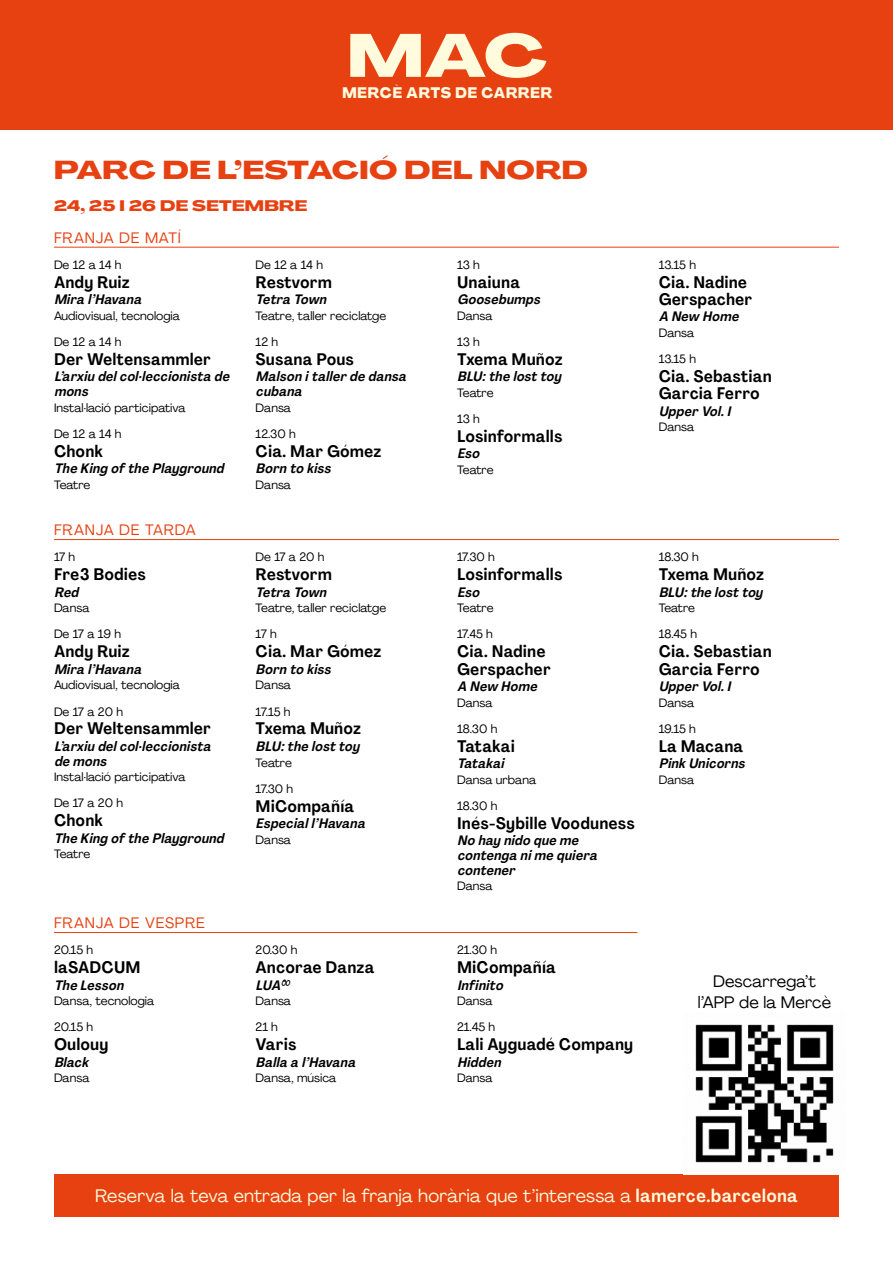
<style>
.page{position:relative;width:893px;height:1263px;background:#fff}
.page>*{position:absolute;margin:0;border:0;box-sizing:border-box;transform-origin:0 0}
.t1{font:800 60px "Agrandir Grand";color:#fffbdc}
.t2{font:800 25.5px "Agrandir Grand";letter-spacing:.02em;color:#e74011}
.t3{font:18px "Agrandir";letter-spacing:.01em;color:#fffbdc}
.t4{font:700 16.5px/17.2px "Agrandir Text";letter-spacing:.005em;color:#000}
.t5{font:16.5px/21px "Agrandir";letter-spacing:.005em;color:#000;text-align:center}
.t6{font:15px "Agrandir";letter-spacing:.05em;color:#e74011}
.t7{font:800 15px "Agrandir Grand";letter-spacing:.02em;color:#e74011}
.t8{font:800 15px "Agrandir Grand";letter-spacing:.08em;color:#fffbdc;scale:.75 1}
.t9{font:italic 700 13.5px/14.5px "Agrandir Text";color:#000}
.t10{font:12px/26.2px "Agrandir";color:#000}
.s1{font-family:"Agrandir Text";font-weight:700}
</style>
<div class="page">
<div style="left:0;top:0;width:893px;height:130px;background:#e74011"></div>
<div style="left:54px;top:1174px;width:785px;height:43px;background:#e74011"></div>
<img style="left:695px;top:1024px;width:139px;height:139px">
<hr style="left:54px;top:247px;width:785px;height:1px;background:#e74011">
<hr style="left:54px;top:539px;width:785px;height:1px;background:#e74011">
<hr style="left:54px;top:932px;width:583px;height:1px;background:#e74011">
<h1 class="t1" style="left:347px;top:18px;width:201px">MAC</h1>
<p class="t8" style="left:342px;top:83px;width:281px">MERCÈ ARTS DE CARRER</p>
<h2 class="t2" style="left:54px;top:153px;width:535px">PARC DE L’ESTACIÓ DEL NORD</h2>
<p class="t7" style="left:54px;top:196px;width:255px">24, 25 I 26 DE SETEMBRE</p>
<p class="t6" style="left:54px;top:228px;width:128px">FRANJA DE MATÍ</p>
<p class="t10" style="left:54px;top:251px;width:69px">De 12 a 14 h</p>
<h3 class="t4" style="left:54px;top:273px;width:77px">Andy Ruiz</h3>
<p class="t9" style="left:54px;top:292px;width:93px">Mira l’Havana</p>
<p class="t10" style="left:54px;top:302px;width:128px">Audiovisual, tecnologia<br>De 12 a 14 h</p>
<h3 class="t4" style="left:54px;top:350px;width:159px">Der Weltensammler</h3>
<p class="t9" style="left:54px;top:369px;width:180px">L’arxiu delcol·leccionista de mons</p>
<p class="t10" style="left:54px;top:394px;width:133px">Instal·lació participativa<br>De 12 a 14 h</p>
<h3 class="t4" style="left:54px;top:442px;width:51px">Chonk</h3>
<p class="t9" style="left:54px;top:461px;width:175px">The King ofthe Playground</p>
<p class="t10" style="left:54px;top:471px;width:38px">Teatre</p>
<p class="t10" style="left:256px;top:251px;width:69px">De 12 a 14 h</p>
<h3 class="t4" style="left:256px;top:273px;width:78px">Restvorm</h3>
<p class="t9" style="left:256px;top:292px;width:76px">Tetra Town</p>
<p class="t10" style="left:256px;top:302px;width:132px">Teatre, taller reciclatge<br>12 h</p>
<h3 class="t4" style="left:256px;top:350px;width:100px">Susana Pous</h3>
<p class="t9" style="left:256px;top:369px;width:156px">Malson itallerde dansa cubana</p>
<p class="t10" style="left:256px;top:394px;width:42px">Dansa<br>12.30 h</p>
<h3 class="t4" style="left:256px;top:442px;width:127px">Cia. Mar Gómez</h3>
<p class="t9" style="left:256px;top:461px;width:80px">Born to kiss</p>
<p class="t10" style="left:256px;top:471px;width:37px">Dansa</p>
<p class="t10" style="left:457px;top:251px;width:24px">13 h</p>
<h3 class="t4" style="left:457px;top:273px;width:65px">Unaiuna</h3>
<p class="t9" style="left:457px;top:292px;width:88px">Goosebumps</p>
<p class="t10" style="left:457px;top:302px;width:37px">Dansa<br>13 h</p>
<h3 class="t4" style="left:457px;top:350px;width:107px">Txema Muñoz</h3>
<p class="t9" style="left:457px;top:369px;width:106px">BLU:the losttoy</p>
<p class="t10" style="left:457px;top:379px;width:38px">Teatre<br>13 h</p>
<h3 class="t4" style="left:457px;top:428px;width:107px">Losinformalls</h3>
<p class="t9" style="left:457px;top:446px;width:27px">Eso</p>
<p class="t10" style="left:457px;top:457px;width:38px">Teatre</p>
<p class="t6" style="left:54px;top:520px;width:143px">FRANJA DE TARDA</p>
<p class="t10" style="left:54px;top:544px;width:23px">17 h</p>
<h3 class="t4" style="left:54px;top:566px;width:94px">Fre3 Bodies</h3>
<p class="t9" style="left:54px;top:584px;width:30px">Red</p>
<p class="t10" style="left:54px;top:595px;width:69px">Dansa<br>De 17 a 19 h</p>
<h3 class="t4" style="left:54px;top:643px;width:77px">Andy Ruiz</h3>
<p class="t9" style="left:54px;top:662px;width:93px">Mira l’Havana</p>
<p class="t10" style="left:54px;top:672px;width:128px">Audiovisual, tecnologia<br>De 17 a 20 h</p>
<h3 class="t4" style="left:54px;top:720px;width:159px">Der Weltensammler</h3>
<p class="t9" style="left:54px;top:739px;width:162px">L’arxiu delcol·leccionista de mons</p>
<p class="t10" style="left:54px;top:764px;width:133px">Instal·lació participativa<br>De 17 a 20 h</p>
<h3 class="t4" style="left:54px;top:812px;width:51px">Chonk</h3>
<p class="t9" style="left:54px;top:831px;width:175px">The King ofthe Playground</p>
<p class="t10" style="left:54px;top:841px;width:38px">Teatre</p>
<p class="t6" style="left:54px;top:913px;width:152px">FRANJA DE VESPRE</p>
<p class="t10" style="left:54px;top:937px;width:41px">20.15 h</p>
<h3 class="t4" style="left:54px;top:959px;width:88px">laSADCUM</h3>
<p class="t9" style="left:54px;top:977px;width:74px">The Lesson</p>
<p class="t10" style="left:54px;top:988px;width:102px">Dansa, tecnologia<br>20.15 h</p>
<h3 class="t4" style="left:54px;top:1036px;width:56px">Oulouy</h3>
<p class="t9" style="left:54px;top:1055px;width:39px">Black</p>
<p class="t10" style="left:54px;top:1065px;width:37px">Dansa</p>
<p class="t10" style="left:256px;top:544px;width:70px">De 17 a 20 h</p>
<h3 class="t4" style="left:256px;top:566px;width:78px">Restvorm</h3>
<p class="t9" style="left:256px;top:584px;width:76px">Tetra Town</p>
<p class="t10" style="left:256px;top:595px;width:132px">Teatre, taller reciclatge<br>17 h</p>
<h3 class="t4" style="left:256px;top:643px;width:127px">Cia. Mar Gómez</h3>
<p class="t9" style="left:256px;top:662px;width:80px">Born to kiss</p>
<p class="t10" style="left:256px;top:672px;width:37px">Dansa<br>17.15 h</p>
<h3 class="t4" style="left:256px;top:720px;width:107px">Txema Muñoz</h3>
<p class="t9" style="left:256px;top:739px;width:106px">BLU:the losttoy</p>
<p class="t10" style="left:256px;top:749px;width:39px">Teatre<br>17.30 h</p>
<h3 class="t4" style="left:256px;top:797px;width:100px">MiCompañía</h3>
<p class="t9" style="left:256px;top:816px;width:115px">Especiall’Havana</p>
<p class="t10" style="left:256px;top:826px;width:37px">Dansa</p>
<p class="t10" style="left:256px;top:937px;width:43px">20.30 h</p>
<h3 class="t4" style="left:256px;top:959px;width:120px">Ancorae Danza</h3>
<p class="t9" style="left:256px;top:977px;width:34px">LUAº˚</p>
<p class="t10" style="left:256px;top:988px;width:37px">Dansa<br>21 h</p>
<h3 class="t4" style="left:256px;top:1036px;width:43px">Varis</h3>
<p class="t9" style="left:256px;top:1055px;width:105px">Balla a l’Havana</p>
<p class="t10" style="left:256px;top:1065px;width:82px">Dansa, música</p>
<p class="t10" style="left:457px;top:544px;width:39px">17.30 h</p>
<h3 class="t4" style="left:457px;top:566px;width:107px">Losinformalls</h3>
<p class="t9" style="left:457px;top:584px;width:27px">Eso</p>
<p class="t10" style="left:457px;top:595px;width:38px">Teatre<br>17.45 h</p>
<h3 class="t4" style="left:457px;top:643px;width:95px">Cia. Nadine<br>Gerspacher</h3>
<p class="t9" style="left:457px;top:679px;width:85px">A New Home</p>
<p class="t10" style="left:457px;top:689px;width:42px">Dansa<br>18.30 h</p>
<h3 class="t4" style="left:457px;top:737px;width:59px">Tatakai</h3>
<p class="t9" style="left:457px;top:756px;width:52px">Tatakai</p>
<p class="t10" style="left:457px;top:766px;width:81px">Dansa urbana<br>18.30 h</p>
<h3 class="t4" style="left:457px;top:814px;width:179px">Inés-Sybille Vooduness</h3>
<p class="t9" style="left:457px;top:833px;width:145px">No hay nido que me contenga nime quiera contener</p>
<p class="t10" style="left:457px;top:873px;width:37px">Dansa</p>
<p class="t10" style="left:457px;top:937px;width:42px">21.30 h</p>
<h3 class="t4" style="left:457px;top:959px;width:100px">MiCompañía</h3>
<p class="t9" style="left:457px;top:977px;width:51px">Infinito</p>
<p class="t10" style="left:457px;top:988px;width:40px">Dansa<br>21.45 h</p>
<h3 class="t4" style="left:457px;top:1036px;width:178px">Lali Ayguadé Company</h3>
<p class="t9" style="left:457px;top:1055px;width:49px">Hidden</p>
<p class="t10" style="left:457px;top:1065px;width:37px">Dansa</p>
<p class="t10" style="left:659px;top:251px;width:39px">13.15 h</p>
<h3 class="t4" style="left:659px;top:273px;width:95px">Cia. Nadine<br>Gerspacher</h3>
<p class="t9" style="left:659px;top:309px;width:85px">A New Home</p>
<p class="t10" style="left:659px;top:320px;width:39px">Dansa<br>13.15 h</p>
<h3 class="t4" style="left:659px;top:368px;width:115px">Cia. Sebastian<br>Garcia Ferro</h3>
<p class="t9" style="left:659px;top:404px;width:77px">UpperVol.I</p>
<p class="t10" style="left:659px;top:414px;width:37px">Dansa</p>
<p class="t10" style="left:659px;top:544px;width:42px">18.30 h</p>
<h3 class="t4" style="left:659px;top:566px;width:107px">Txema Muñoz</h3>
<p class="t9" style="left:659px;top:584px;width:106px">BLU:the losttoy</p>
<p class="t10" style="left:659px;top:595px;width:40px">Teatre<br>18.45 h</p>
<h3 class="t4" style="left:659px;top:643px;width:115px">Cia. Sebastian<br>Garcia Ferro</h3>
<p class="t9" style="left:659px;top:679px;width:77px">UpperVol.I</p>
<p class="t10" style="left:659px;top:689px;width:39px">Dansa<br>19.15 h</p>
<h3 class="t4" style="left:659px;top:737px;width:86px">La Macana</h3>
<p class="t9" style="left:659px;top:756px;width:91px">Pink Unicorns</p>
<p class="t10" style="left:659px;top:766px;width:37px">Dansa</p>
<h3 class="t5" style="left:698px;top:970px;width:135px">Descarrega’t l’APP de la Mercè</h3>
<h3 class="t3" style="left:95px;top:1184px;width:704px">Reserva la teva entrada per la franja horària que t’interessa a <span class="s1">lamerce.barcelona</span></h3>
</div>
